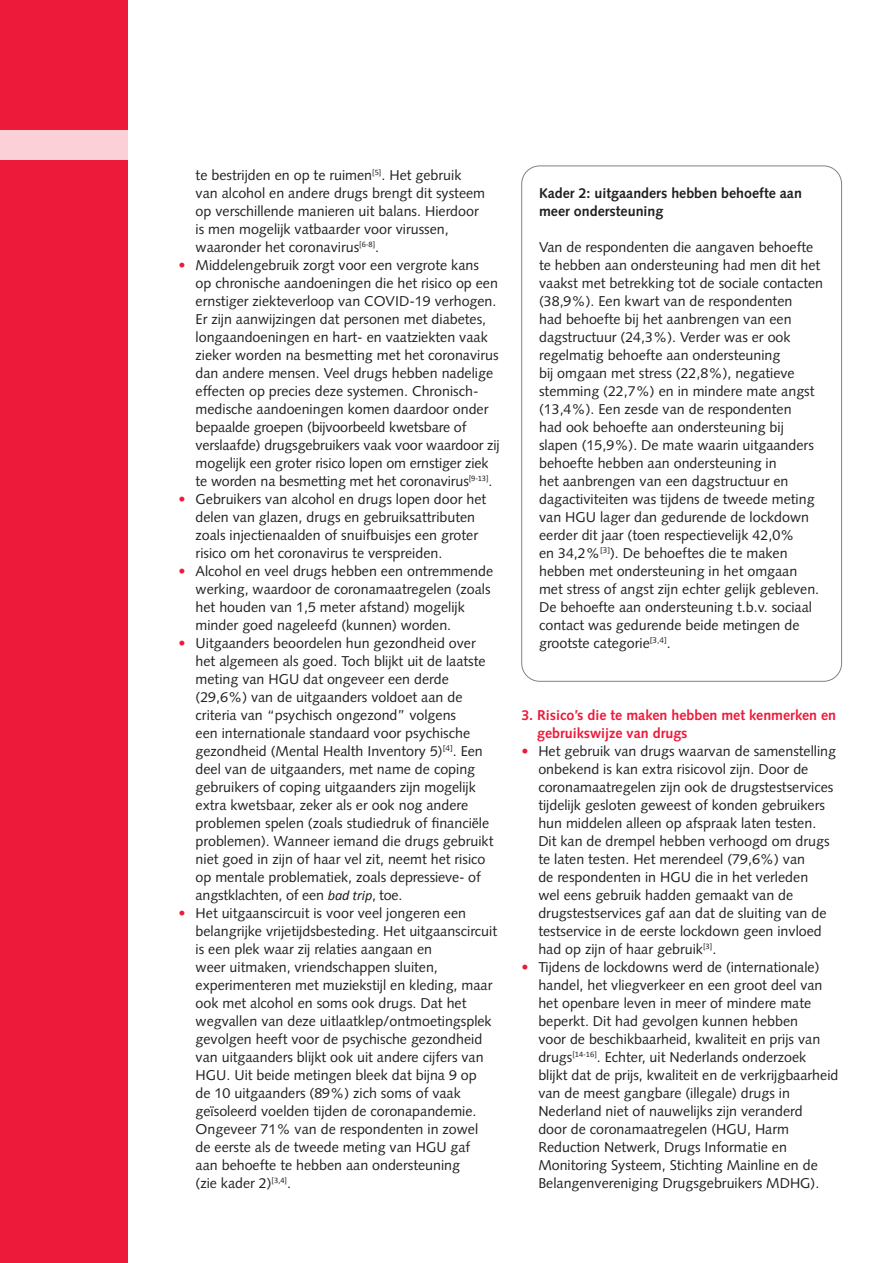
<style>
.page{position:relative;width:893px;height:1263px;background:#fff}
.page>*{position:absolute;margin:0;border:0;box-sizing:border-box;transform-origin:0 0}
._03-brood{font:14.25px/18px "Syntax LT Std";color:#231f20}
._03-Brood_bold_rood{font:700 14.25px/18px "Syntax LT Std";color:#ed1a3a}
._03-brood-2{font:700 14.25px/18px "Syntax LT Std";color:#231f20}
.s1{font-style:italic;color:#ed1a3a}
.s2{font-family:"Calibri";font-style:italic}
</style>
<div class="page">
<div style="left:0;top:0;width:128px;height:1263px;background:#ed1a3a"></div>
<div style="left:0;top:130px;width:128px;height:29px;background:#fbd1d7"></div>
<p class="_03-brood" style="left:196px;top:166px;width:291px">te bestrijden en op te ruimen<sup>[5]</sup>. Het gebruik van alcohol en andere drugs brengt dit systeem op verschillende manieren uit balans. Hierdoor is men mogelijk vatbaarder voor virussen, waaronder het coronavirus<sup>[6-8]</sup>.</p>
<p class="_03-brood" style="left:196px;top:256px;width:306px;text-indent:-17px"><span class="s1">•</span> Middelengebruik zorgt voor een vergrote kans<br>op chronische aandoeningen die het risico op een ernstiger ziekteverloop van COVID-19 verhogen.<br>Er zijn aanwijzingen dat personen met diabetes, longaandoeningen en hart- en vaatziekten vaak zieker worden na besmetting met het coronavirus dan andere mensen. Veel drugs hebben nadelige effecten op precies deze systemen. Chronisch&shy;medische aandoeningen komen daardoor onder bepaalde groepen (bijvoorbeeld kwetsbare of verslaafde) drugsgebruikers vaak voor waardoor zij mogelijk een groter risico lopen om ernstiger ziek te worden na besmetting met het coronavirus<sup>[9-13]</sup>.</p>
<p class="_03-brood" style="left:196px;top:490px;width:292px;text-indent:-17px"><span class="s1">•</span> Gebruikers van alcohol en drugs lopen door het delen van glazen, drugs en gebruiksattributen zoals injectienaalden of snuifbuisjes een groter risico om het coronavirus te verspreiden.</p>
<p class="_03-brood" style="left:196px;top:562px;width:299px;text-indent:-17px"><span class="s1">•</span> Alcohol en veel drugs hebben een ontremmende werking, waardoor de coronamaatregelen (zoals het houden van 1,5 meter afstand) mogelijk minder goed nageleefd (kunnen) worden.</p>
<p class="_03-brood" style="left:196px;top:634px;width:299px;text-indent:-17px"><span class="s1">•</span> Uitgaanders beoordelen hun gezondheid over het algemeen als goed. Toch blijkt uit de laatste meting van HGU dat ongeveer een derde (29,6%) van de uitgaanders voldoet aan de criteria van “psychisch ongezond” volgens<br>een internationale standaard voor psychische gezondheid (Mental Health Inventory 5)<sup>[4]</sup>. Een deel van de uitgaanders, met name de coping gebruikers of coping uitgaanders zijn mogelijk extra kwetsbaar, zeker als er ook nog andere problemen spelen (zoals studiedruk of financiële problemen). Wanneer iemand die drugs gebruikt niet goed in zijn of haar vel zit, neemt het risico op mentale problematiek, zoals depressieve- of angstklachten, of een <span class="s2">bad trip</span>, toe.</p>
<p class="_03-brood" style="left:196px;top:904px;width:303px;text-indent:-17px"><span class="s1">•</span> Het uitgaanscircuit is voor veel jongeren een belangrijke vrijetijdsbesteding. Het uitgaanscircuit is een plek waar zij relaties aangaan en<br>weer uitmaken, vriendschappen sluiten, experimenteren met muziekstijl en kleding, maar ook met alcohol en soms ook drugs. Dat het wegvallen van deze uitlaatklep/ontmoetingsplek gevolgen heeft voor de psychische gezondheid van uitgaanders blijkt ook uit andere cijfers van HGU. Uit beide metingen bleek dat bijna 9 op<br>de 10 uitgaanders (89%) zich soms of vaak geïsoleerd voelden tijden de coronapandemie.<br>Ongeveer 71% van de respondenten in zowel<br>de eerste als de tweede meting van HGU gaf<br>aan behoefte te hebben aan ondersteuning<br>(zie kader 2)<sup>[3,4]</sup>.</p>
<p class="_03-brood-2" style="left:539px;top:184px;width:264px">Kader 2: uitgaanders hebben behoefte aan meer ondersteuning</p>
<p class="_03-brood" style="left:539px;top:238px;width:286px">Van de respondenten die aangaven behoefte te hebben aan ondersteuning had men dit het vaakst met betrekking tot de sociale contacten (38,9%). Een kwart van de respondenten<br>had behoefte bij het aanbrengen van een dagstructuur (24,3%). Verder was er ook regelmatig behoefte aan ondersteuning<br>bij omgaan met stress (22,8%), negatieve stemming (22,7%) en in mindere mate angst (13,4%). Een zesde van de respondenten<br>had ook behoefte aan ondersteuning bij slapen (15,9%). De mate waarin uitgaanders behoefte hebben aan ondersteuning in<br>het aanbrengen van een dagstructuur en dagactiviteiten was tijdens de tweede meting van HGU lager dan gedurende de lockdown eerder dit jaar (toen respectievelijk 42,0%<br>en 34,2%<sup>[3]</sup>). De behoeftes die te maken hebben met ondersteuning in het omgaan met stress of angst zijn echter gelijk gebleven.<br>De behoefte aan ondersteuning t.b.v. sociaal contact was gedurende beide metingen de grootste categorie<sup>[3,4]</sup>.</p>
<p class="_03-Brood_bold_rood" style="left:537px;top:706px;width:301px;text-indent:-16px">3. Risico’s die te maken hebben met kenmerken en gebruikswijze van drugs</p>
<p class="_03-brood" style="left:538px;top:742px;width:299px;text-indent:-17px"><span class="s1">•</span> Het gebruik van drugs waarvan de samenstelling onbekend is kan extra risicovol zijn. Door de coronamaatregelen zijn ook de drugstestservices tijdelijk gesloten geweest of konden gebruikers hun middelen alleen op afspraak laten testen.<br>Dit kan de drempel hebben verhoogd om drugs te laten testen. Het merendeel (79,6%) van<br>de respondenten in HGU die in het verleden<br>wel eens gebruik hadden gemaakt van de drugstestservices gaf aan dat de sluiting van de testservice in de eerste lockdown geen invloed had op zijn of haar gebruik<sup>[3]</sup>.</p>
<p class="_03-brood" style="left:538px;top:958px;width:302px;text-indent:-17px"><span class="s1">•</span> Tijdens de lockdowns werd de (internationale) handel, het vliegverkeer en een groot deel van het openbare leven in meer of mindere mate beperkt. Dit had gevolgen kunnen hebben<br>voor de beschikbaarheid, kwaliteit en prijs van drugs<sup>[14-16]</sup>. Echter, uit Nederlands onderzoek blijkt dat de prijs, kwaliteit en de verkrijgbaarheid van de meest gangbare (illegale) drugs in Nederland niet of nauwelijks zijn veranderd<br>door de coronamaatregelen (HGU, Harm Reduction Netwerk, Drugs Informatie en Monitoring Systeem, Stichting Mainline en de Belangenvereniging Drugsgebruikers MDHG).</p>
</div>
